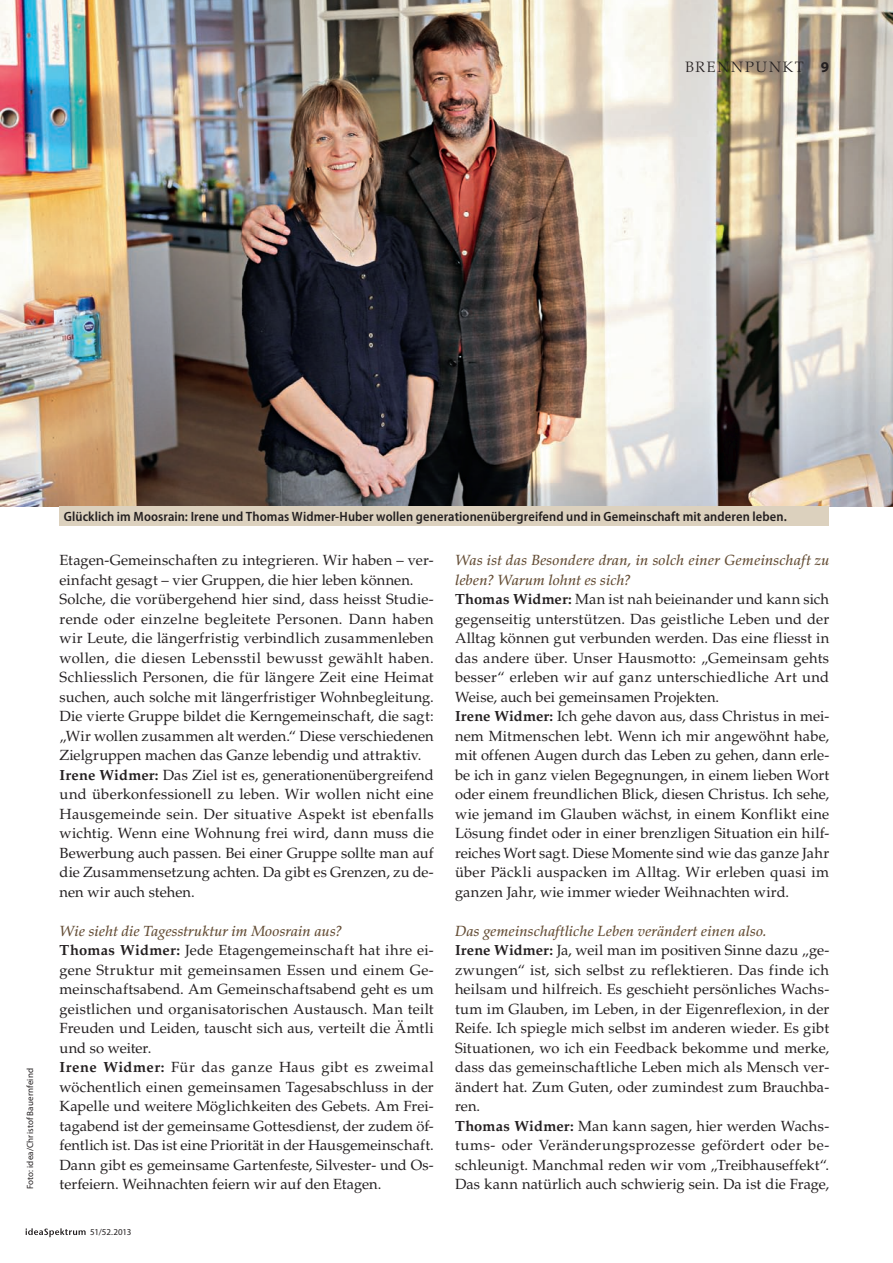
<style>
.page{position:relative;width:893px;height:1263px;background:#fff}
.page>*{position:absolute;margin:0;border:0;box-sizing:border-box;transform-origin:0 0}
.t1{font:300 15px "Palatino LT Std";letter-spacing:.13em;color:#231f20}
.t2{font:14.7px/19.5px "Palatino LT Std";letter-spacing:.01em;color:#231f20}
.t3{font:600 semi-condensed 13.5px "Myriad Pro";letter-spacing:.01em;color:#231f20}
.t4{font:9px "Myriad Pro";letter-spacing:.015em;color:#231f20}
.s1{font-family:"Myriad Pro";font-weight:700}
.s2{font-weight:700}
.s3{font-weight:500;font-style:italic;color:#654e36}
</style>
<div class="page">
<img style="left:0;top:0;width:893px;height:507px">
<svg style="left:26px;top:1228px;width:60px;height:9px"></svg>
<div style="left:60px;top:507px;width:769px;height:19px;background:#dcd1be"></div>
<p class="t1" style="left:685px;top:58px;width:145px">BRENNPUNKT <span class="s1">9</span></p>
<p class="t4" style="left:25px;top:1189px;width:122px;rotate:-90deg">Foto: idea/Christof Bauernfeind</p>
<p class="t3" style="left:64px;top:509px;width:724px">Glücklich im Moosrain: Irene und Thomas Widmer-Huber wollen generationenübergreifend und in Gemeinschaft mit anderen leben.</p>
<p class="t2" style="left:60px;top:551px;width:376px">Etagen-Gemeinschaften zu integrieren. Wir haben – ver&shy;einfacht gesagt – vier Gruppen, die hier leben können.<br>Solche, die vorübergehend hier sind, dass heisst Studie&shy;rende oder einzelne begleitete Personen. Dann haben wir Leute, die längerfristig verbindlich zusammenleben wollen, die diesen Lebensstil bewusst gewählt haben.<br>Schliesslich Personen, die für längere Zeit eine Heimat suchen, auch solche mit längerfristiger Wohnbegleitung.<br>Die vierte Gruppe bildet die Kerngemeinschaft, die sagt: „Wir wollen zusammen alt werden.“ Diese verschiedenen Zielgruppen machen das Ganze lebendig und attraktiv.<br><span class="s2">Irene Widmer:</span> Das Ziel ist es, generationenübergreifend und überkonfessionell zu leben. Wir wollen nicht eine Hausgemeinde sein. Der situative Aspekt ist ebenfalls wichtig. Wenn eine Wohnung frei wird, dann muss die Bewerbung auch passen. Bei einer Gruppe sollte man auf die Zusammensetzung achten. Da gibt es Grenzen, zu de&shy;nen wir auch stehen.</p>
<p class="t2" style="left:60px;top:921px;width:376px"><span class="s3">Wie sieht die Tagesstruktur im Moosrain aus?<br></span><span class="s2">Thomas Widmer:</span> Jede Etagengemeinschaft hat ihre ei&shy;gene Struktur mit gemeinsamen Essen und einem Ge&shy;meinschaftsabend. Am Gemeinschaftsabend geht es um geistlichen und organisatorischen Austausch. Man teilt Freuden und Leiden, tauscht sich aus, verteilt die Ämtli und so weiter.<br><span class="s2">Irene Widmer:</span> Für das ganze Haus gibt es zweimal wöchentlich einen gemeinsamen Tagesabschluss in der Kapelle und weitere Möglichkeiten des Gebets. Am Frei&shy;tagabend ist der gemeinsame Gottesdienst, der zudem öf&shy;fentlich ist. Das ist eine Priorität in der Hausgemeinschaft.<br>Dann gibt es gemeinsame Gartenfeste, Silvester- und Os&shy;terfeiern. Weihnachten feiern wir auf den Etagen.</p>
<p class="t4" style="left:90px;top:1226px;width:43px">51/52.2013</p>
<p class="t2" style="left:455px;top:551px;width:376px"><span class="s3">Was ist das Besondere dran, in solch einer Gemeinschaft zu leben? Warum lohnt es sich?<br></span><span class="s2">Thomas Widmer:</span> Man ist nah beieinander und kann sich gegenseitig unterstützen. Das geistliche Leben und der Alltag können gut verbunden werden. Das eine fliesst in das andere über. Unser Hausmotto: „Gemeinsam gehts besser“ erleben wir auf ganz unterschiedliche Art und Weise, auch bei gemeinsamen Projekten.<br><span class="s2">Irene Widmer:</span> Ich gehe davon aus, dass Christus in mei&shy;nem Mitmenschen lebt. Wenn ich mir angewöhnt habe, mit offenen Augen durch das Leben zu gehen, dann erle&shy;be ich in ganz vielen Begegnungen, in einem lieben Wort oder einem freundlichen Blick, diesen Christus. Ich sehe, wie jemand im Glauben wächst, in einem Konflikt eine Lösung findet oder in einer brenzligen Situation ein hilf&shy;reiches Wort sagt. Diese Momente sind wie das ganze Jahr über Päckli auspacken im Alltag. Wir erleben quasi im ganzen Jahr, wie immer wieder Weihnachten wird.</p>
<p class="t2" style="left:455px;top:921px;width:376px"><span class="s3">Das gemeinschaftliche Leben verändert einen also.<br></span><span class="s2">Irene Widmer:</span> Ja, weil man im positiven Sinne dazu „ge&shy;zwungen“ ist, sich selbst zu reflektieren. Das finde ich heilsam und hilfreich. Es geschieht persönliches Wachs&shy;tum im Glauben, im Leben, in der Eigenreflexion, in der Reife. Ich spiegle mich selbst im anderen wieder. Es gibt Situationen, wo ich ein Feedback bekomme und merke, dass das gemeinschaftliche Leben mich als Mensch ver&shy;ändert hat. Zum Guten, oder zumindest zum Brauchba&shy;ren.<br><span class="s2">Thomas Widmer:</span> Man kann sagen, hier werden Wachs&shy;tums- oder Veränderungsprozesse gefördert oder be&shy;schleunigt. Manchmal reden wir vom „Treibhauseffekt“.</p>
<p class="t2" style="left:455px;top:1175px;width:376px">Das kann natürlich auch schwierig sein. Da ist die Frage,</p>
</div>
